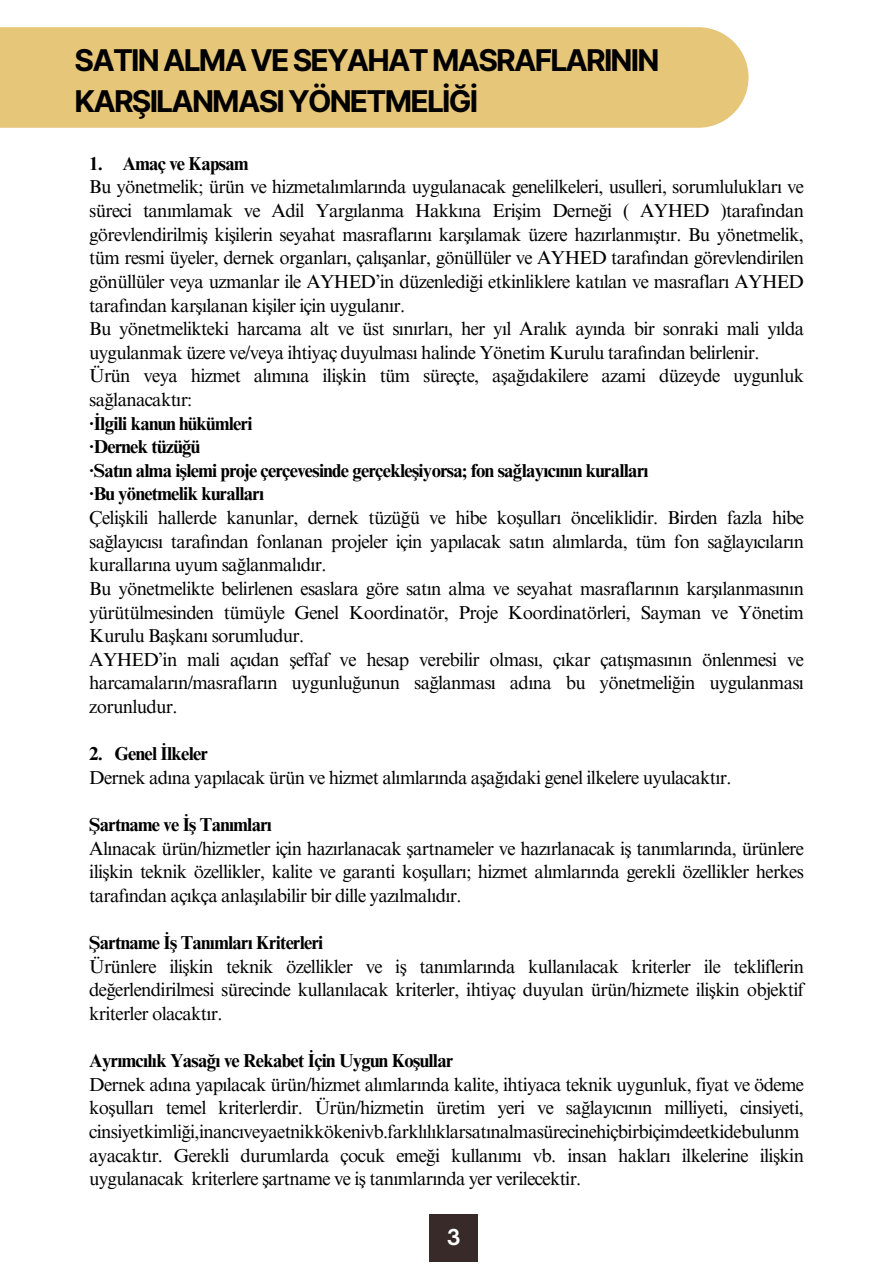
<style>
.page{position:relative;width:893px;height:1264px;background:#fff}
.page>*{position:absolute;margin:0;border:0;box-sizing:border-box;transform-origin:0 0}
.t1{font:700 30px "Inter";letter-spacing:-.06em;color:#000}
.t2{font:700 21px "Open Sauce One";color:#fff}
.t3{font:18.75px/23.5px "Times NRMT Pro";letter-spacing:-.035em;color:#000;text-align:justify}
.t4{font:700 18.75px "Times NRMT Pro";letter-spacing:-.035em;color:#000}
</style>
<div class="page">
<div style="left:429px;top:1214px;width:49px;height:48px;background:#372a28"></div>
<div style="left:0;top:27px;width:748px;height:101px;background:#e6c678"></div>
<p class="t1" style="left:75px;top:42px;width:586px">SATIN ALMA VE SEYAHAT MASRAFLARININ</p>
<p class="t1" style="left:75px;top:83px;width:405px">KARŞILANMASI YÖNETMELİĞİ</p>
<p class="t4" style="left:89px;top:156px;width:161px">1. Amaç ve Kapsam</p>
<p class="t3" style="left:89px;top:178px;width:716px">Bu yönetmelik; ürün ve hizmetalımlarında uygulanacak genelilkeleri, usulleri, sorumlulukları ve süreci tanımlamak ve Adil Yargılanma Hakkına Erişim Derneği ( AYHED )tarafından görevlendirilmiş kişilerin seyahat masraflarını karşılamak üzere hazırlanmıştır. Bu yönetmelik, tüm resmi üyeler, dernek organları, çalışanlar, gönüllüler ve AYHED tarafından görevlendirilen gönüllüler veya uzmanlar ile AYHED’in düzenlediği etkinliklere katılan ve masrafları AYHED tarafından karşılanan kişiler için uygulanır.</p>
<p class="t3" style="left:89px;top:319px;width:716px">Bu yönetmelikteki harcama alt ve üst sınırları, her yıl Aralık ayında bir sonraki mali yılda uygulanmak üzere ve/veya ihtiyaç duyulması halinde Yönetim Kurulu tarafından belirlenir.</p>
<p class="t3" style="left:89px;top:366px;width:716px">Ürün veya hizmet alımına ilişkin tüm süreçte, aşağıdakilere azami düzeyde uygunluk sağlanacaktır:</p>
<p class="t4" style="left:89px;top:416px;width:164px">·İlgili kanun hükümleri</p>
<p class="t4" style="left:89px;top:440px;width:112px">·Dernek tüzüğü</p>
<p class="t4" style="left:89px;top:463px;width:561px">·Satın alma işlemi proje çerçevesinde gerçekleşiyorsa; fon sağlayıcının kuralları</p>
<p class="t4" style="left:89px;top:487px;width:176px">·Bu yönetmelik kuralları</p>
<p class="t3" style="left:89px;top:508px;width:716px">Çelişkili hallerde kanunlar, dernek tüzüğü ve hibe koşulları önceliklidir. Birden fazla hibe sağlayıcısı tarafından fonlanan projeler için yapılacak satın alımlarda, tüm fon sağlayıcıların kurallarına uyum sağlanmalıdır.</p>
<p class="t3" style="left:89px;top:579px;width:716px">Bu yönetmelikte belirlenen esaslara göre satın alma ve seyahat masraflarının karşılanmasının yürütülmesinden tümüyle Genel Koordinatör, Proje Koordinatörleri, Sayman ve Yönetim Kurulu Başkanı sorumludur.</p>
<p class="t3" style="left:89px;top:650px;width:716px">AYHED’in mali açıdan şeffaf ve hesap verebilir olması, çıkar çatışmasının önlenmesi ve harcamaların/masrafların uygunluğunun sağlanması adına bu yönetmeliğin uygulanması zorunludur.</p>
<p class="t4" style="left:89px;top:746px;width:120px">2. Genel İlkeler</p>
<p class="t3" style="left:89px;top:768px;width:643px">Dernek adına yapılacak ürün ve hizmet alımlarında aşağıdaki genel ilkelere uyulacaktır.</p>
<p class="t4" style="left:89px;top:817px;width:184px">Şartname ve İş Tanımları</p>
<p class="t3" style="left:89px;top:838px;width:716px">Alınacak ürün/hizmetler için hazırlanacak şartnameler ve hazırlanacak iş tanımlarında, ürünlere ilişkin teknik özellikler, kalite ve garanti koşulları; hizmet alımlarında gerekli özellikler herkes tarafından açıkça anlaşılabilir bir dille yazılmalıdır.</p>
<p class="t4" style="left:89px;top:935px;width:235px">Şartname İş Tanımları Kriterleri</p>
<p class="t3" style="left:89px;top:956px;width:716px">Ürünlere ilişkin teknik özellikler ve iş tanımlarında kullanılacak kriterler ile tekliflerin değerlendirilmesi sürecinde kullanılacak kriterler, ihtiyaç duyulan ürün/hizmete ilişkin objektif kriterler olacaktır.</p>
<p class="t4" style="left:89px;top:1053px;width:365px">Ayrımcılık Yasağı ve Rekabet İçin Uygun Koşullar</p>
<p class="t3" style="left:89px;top:1074px;width:716px;text-align:left">Dernek adına yapılacak ürün/hizmet alımlarında kalite, ihtiyaca teknik uygunluk, fiyat ve ödeme koşulları temel kriterlerdir. Ürün/hizmetin üretim yeri ve sağlayıcının milliyeti, cinsiyeti, cinsiyetkimliği,inancıveyaetnikkökenivb.farklılıklarsatınalmasürecinehiçbirbiçimdeetkidebulunm ayacaktır. Gerekli durumlarda çocuk emeği kullanımı vb. insan hakları ilkelerine ilişkin uygulanacak kriterlere şartname ve iş tanımlarında yer verilecektir.</p>
<p class="t2" style="left:447px;top:1223px;width:15px">3</p>
</div>
